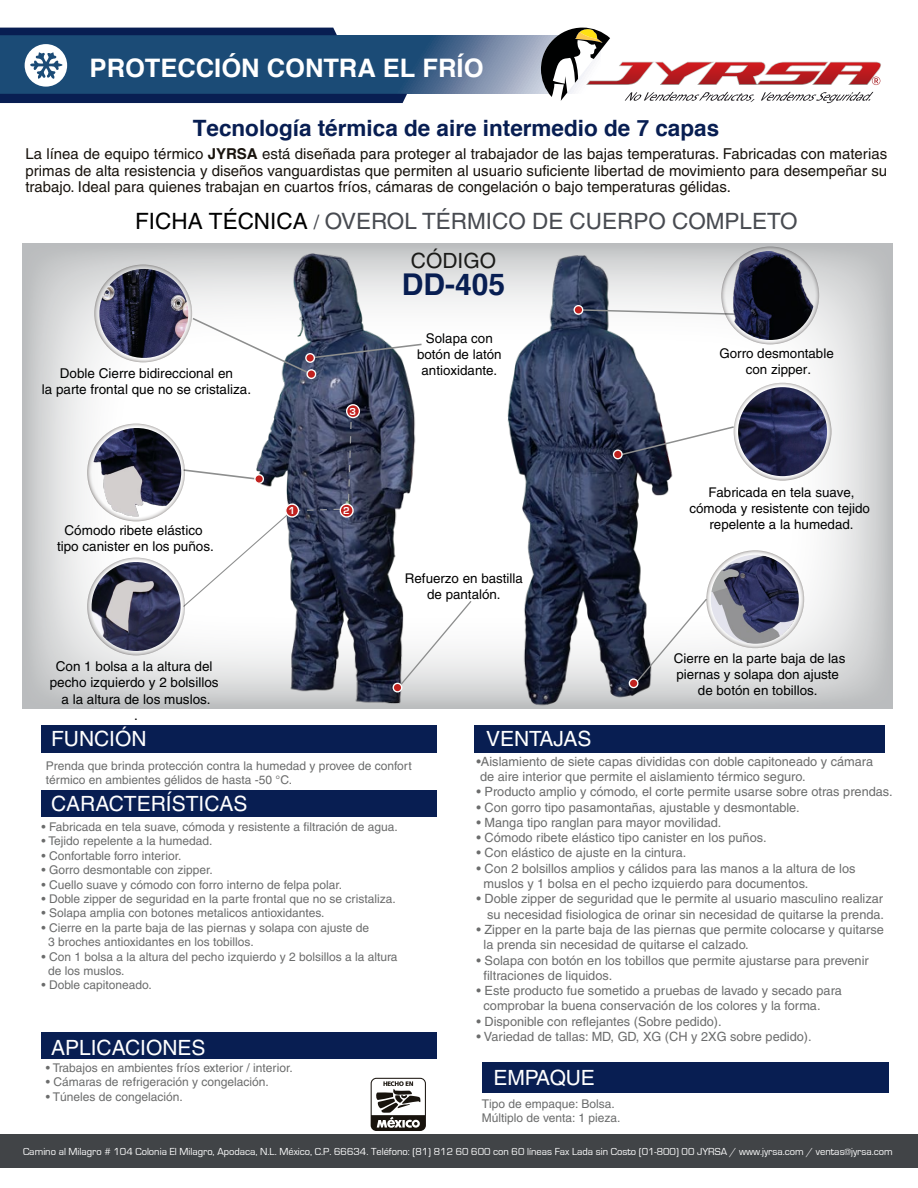
<style>
.page{position:relative;width:918px;height:1188px;background:#fff}
.page>*{position:absolute;margin:0;border:0;box-sizing:border-box;transform-origin:0 0}
.t1{font:700 30px "Helvetica";color:#081e52}
.t2{font:700 25.5px "Helvetica";color:#fff}
.t3{font:22.5px "Helvetica";color:#484b51}
.t4{font:700 22.5px "Helvetica";color:#081e52}
.t5{font:21px "Helvetica";color:#fff}
.t6{font:21px "Helvetica";color:#1b1b19}
.t7{font:15px/16.5px "Helvetica";color:#18130d;text-align:justify}
.t8{font:13.5px/16.2px "Helvetica";color:#000101;text-align:center}
.t9{font:13.35px/16px "Helvetica";color:#000101;text-align:center}
.t10{font:12.75px/15.3px "Helvetica";color:#6b6c6c}
.t11{font:12px/14.4px "Helvetica";color:#6b6c6c}
.t12{font:10.5px "Eurostile";color:#fff}
.t13{font:700 10.5px "Eurostile";color:#fff}
.s1{font-weight:700}
.s2{color:#000101}
.s3{font-size:19.5px}
</style>
<div class="page">
<svg style="left:23px;top:243px;width:870px;height:466px"></svg>
<img style="left:251px;top:248px;width:171px;height:461px">
<img style="left:499px;top:251px;width:177px;height:458px">
<div style="left:0;top:1135px;width:918px;height:33px;background:#414447"></div>
<div style="left:41px;top:725px;width:396px;height:28px;background:#081e52"></div>
<div style="left:475px;top:725px;width:410px;height:28px;background:#081e52"></div>
<div style="left:41px;top:790px;width:396px;height:27px;background:#081e52"></div>
<div style="left:41px;top:1032px;width:396px;height:27px;background:#081e52"></div>
<svg style="left:182px;top:513px;width:107px;height:95px"></svg>
<svg style="left:577px;top:308px;width:148px;height:8px"></svg>
<div style="left:574px;top:305px;width:9px;height:10px;background:#c1221f;border:1px solid #fff;border-radius:50%"></div>
<svg style="left:620px;top:425px;width:116px;height:31px"></svg>
<svg style="left:633px;top:597px;width:75px;height:89px"></svg>
<svg style="left:398px;top:599px;width:75px;height:89px"></svg>
<svg style="left:706px;top:550px;width:98px;height:98px"></svg>
<img style="left:711px;top:555px;width:89px;height:89px;border-radius:44px">
<div style="left:613px;top:450px;width:10px;height:9px;background:#c1221f;border:1px solid #fff;border-radius:50%"></div>
<svg style="left:629px;top:678px;width:10px;height:10px"></svg>
<div style="left:393px;top:683px;width:9px;height:10px;background:#c1221f;border:1px solid #fff;border-radius:50%"></div>
<svg style="left:371px;top:1078px;width:55px;height:53px"></svg>
<div style="left:482px;top:1063px;width:406px;height:30px;background:#081e52"></div>
<svg style="left:0;top:35px;width:541px;height:59px;background:#2f5981"></svg>
<div style="left:0;top:28px;width:337px;height:7px;background:#081e52"></div>
<div style="left:0;top:94px;width:407px;height:9px;background:#081e52"></div>
<svg style="left:541px;top:27px;width:340px;height:76px"></svg>
<svg style="left:25px;top:44px;width:42px;height:43px"></svg>
<svg style="left:184px;top:468px;width:77px;height:13px"></svg>
<div style="left:254px;top:474px;width:10px;height:10px;background:#c1221f;border:1px solid #fff;border-radius:50%"></div>
<svg style="left:191px;top:316px;width:232px;height:60px"></svg>
<svg style="left:306px;top:369px;width:10px;height:10px"></svg>
<div style="left:305px;top:353px;width:10px;height:10px;background:#c1221f;border:1px solid #fff;border-radius:50%"></div>
<svg style="left:94px;top:265px;width:98px;height:97px"></svg>
<img style="left:99px;top:269px;width:89px;height:89px;border-radius:44px">
<svg style="left:87px;top:424px;width:98px;height:97px"></svg>
<img style="left:92px;top:428px;width:89px;height:89px;border-radius:44px">
<svg style="left:87px;top:558px;width:98px;height:97px"></svg>
<img style="left:92px;top:562px;width:89px;height:89px;border-radius:44px">
<svg style="left:734px;top:383px;width:97px;height:98px"></svg>
<svg style="left:721px;top:247px;width:98px;height:97px"></svg>
<img style="left:728px;top:251px;width:87px;height:89px">
<img style="left:738px;top:387px;width:89px;height:89px;border-radius:44px">
<svg style="left:299px;top:508px;width:41px;height:3px"></svg>
<svg style="left:347px;top:421px;width:5px;height:84px"></svg>
<svg style="left:340px;top:503px;width:14px;height:15px"></svg>
<svg style="left:285px;top:503px;width:14px;height:15px"></svg>
<svg style="left:346px;top:404px;width:14px;height:14px"></svg>
<h2 class="t2" style="left:90px;top:52px;width:395px">PROTECCIÓN CONTRA EL FRÍO</h2>
<h3 class="t4" style="left:193px;top:114px;width:528px">Tecnología térmica de aire intermedio de 7 capas</h3>
<p class="t7" style="left:25px;top:146px;width:863px">La línea de equipo térmico <span class="s1">JYRSA</span> está diseñada para proteger al trabajador de las bajas temperaturas. Fabricadas con materias primas de alta resistencia y diseños vanguardistas que permiten al usuario suficiente libertad de movimiento para desempeñar su trabajo. Ideal para quienes trabajan en cuartos fríos, cámaras de congelación o bajo temperaturas gélidas.</p>
<h3 class="t3" style="left:135px;top:209px;width:664px"><span class="s2">FICHA TÉCNICA</span> <span class="s3">/</span> OVEROL TÉRMICO DE CUERPO COMPLETO</h3>
<h3 class="t6" style="left:411px;top:249px;width:87px">CÓDIGO</h3>
<p class="t8" style="left:42px;top:365px;width:211px">Doble Cierre bidireccional en<br>la parte frontal que no se cristaliza.</p>
<p class="t8" style="left:57px;top:522px;width:158px">Cómodo ribete elástico tipo canister en los puños.</p>
<p class="t13" style="left:349px;top:406px;width:8px">3</p>
<p class="t13" style="left:288px;top:505px;width:8px">1</p>
<p class="t13" style="left:343px;top:505px;width:8px">2</p>
<p class="t8" style="left:50px;top:658px;width:170px">Con 1 bolsa a la altura del pecho izquierdo y 2 bolsillos a la altura de los muslos.<br>.</p>
<h1 class="t1" style="left:402px;top:266px;width:105px">DD-405</h1>
<p class="t9" style="left:417px;top:330px;width:86px">Solapa con botón de latón antioxidante.</p>
<p class="t9" style="left:405px;top:570px;width:120px">Refuerzo en bastilla de pantalón.</p>
<h3 class="t5" style="left:51px;top:726px;width:97px">FUNCIÓN</h3>
<h3 class="t5" style="left:486px;top:726px;width:107px">VENTAJAS</h3>
<p class="t9" style="left:719px;top:345px;width:116px">Gorro desmontable con zipper.</p>
<p class="t9" style="left:689px;top:484px;width:182px">Fabricada en tela suave, cómoda y resistente con tejido repelente a la humedad.</p>
<p class="t9" style="left:674px;top:650px;width:173px">Cierre en la parte baja de las piernas y solapa don ajuste de botón en tobillos.</p>
<p class="t11" style="left:46px;top:758px;width:367px">Prenda que brinda protección contra la humedad y provee de confort térmico en ambientes gélidos de hasta -50 °C.</p>
<h3 class="t5" style="left:51px;top:791px;width:198px">CARACTERÍSTICAS</h3>
<p class="t11" style="left:41px;top:820px;width:358px">• Fabricada en tela suave, cómoda y resistente a filtración de agua.</p>
<p class="t11" style="left:41px;top:834px;width:172px">• Tejido repelente a la humedad.</p>
<p class="t11" style="left:41px;top:848px;width:142px">• Confortable forro interior.</p>
<p class="t11" style="left:41px;top:863px;width:173px">• Gorro desmontable con zipper.</p>
<p class="t11" style="left:41px;top:877px;width:302px">• Cuello suave y cómodo con forro interno de felpa polar.</p>
<p class="t11" style="left:41px;top:892px;width:356px">• Doble zipper de seguridad en la parte frontal que no se cristaliza.</p>
<p class="t11" style="left:41px;top:906px;width:285px">• Solapa amplia con botones metalicos antioxidantes.</p>
<p class="t11" style="left:48px;top:920px;width:323px;text-indent:-7px">• Cierre en la parte baja de las piernas y solapa con ajuste de<br>3 broches antioxidantes en los tobillos.</p>
<p class="t11" style="left:48px;top:949px;width:351px;text-indent:-7px">• Con 1 bolsa a la altura del pecho izquierdo y 2 bolsillos a la altura de los muslos.</p>
<p class="t11" style="left:41px;top:978px;width:112px">• Doble capitoneado.</p>
<h3 class="t5" style="left:51px;top:1035px;width:156px">APLICACIONES</h3>
<p class="t11" style="left:46px;top:1060px;width:248px">• Trabajos en ambientes fríos exterior / interior.</p>
<p class="t11" style="left:46px;top:1075px;width:224px">• Cámaras de refrigeración y congelación.</p>
<p class="t11" style="left:46px;top:1089px;width:139px">• Túneles de congelación.</p>
<p class="t10" style="left:477px;top:754px;width:398px">•Aislamiento de siete capas divididas con doble capitoneado y cámara de aire interior que permite el aislamiento térmico seguro.</p>
<p class="t10" style="left:477px;top:784px;width:418px">• Producto amplio y cómodo, el corte permite usarse sobre otras prendas.</p>
<p class="t10" style="left:477px;top:799px;width:325px">• Con gorro tipo pasamontañas, ajustable y desmontable.</p>
<p class="t10" style="left:477px;top:815px;width:247px">• Manga tipo ranglan para mayor movilidad.</p>
<p class="t10" style="left:477px;top:830px;width:292px">• Cómodo ribete elástico tipo canister en los puños.</p>
<p class="t10" style="left:477px;top:845px;width:211px">• Con elástico de ajuste en la cintura.</p>
<p class="t10" style="left:484px;top:861px;width:373px;text-indent:-7px">• Con 2 bolsillos amplios y cálidos para las manos a la altura de los muslos y 1 bolsa en el pecho izquierdo para documentos.</p>
<p class="t10" style="left:477px;top:891px;width:409px;text-align:right">• Doble zipper de seguridad que le permite al usuario masculino realizar su necesidad fisiologica de orinar sin necesidad de quitarse la prenda.</p>
<p class="t10" style="left:484px;top:922px;width:402px;text-indent:-7px">• Zipper en la parte baja de las piernas que permite colocarse y quitarse la prenda sin necesidad de quitarse el calzado.</p>
<p class="t10" style="left:484px;top:952px;width:387px;text-indent:-7px">• Solapa con botón en los tobillos que permite ajustarse para prevenir filtraciones de liquidos.</p>
<p class="t10" style="left:484px;top:983px;width:360px;text-indent:-7px">• Este producto fue sometido a pruebas de lavado y secado para comprobar la buena conservación de los colores y la forma.</p>
<p class="t10" style="left:477px;top:1014px;width:247px">• Disponible con reflejantes (Sobre pedido).</p>
<p class="t10" style="left:477px;top:1029px;width:337px">• Variedad de tallas: MD, GD, XG (CH y 2XG sobre pedido).</p>
<h3 class="t5" style="left:493px;top:1066px;width:103px">EMPAQUE</h3>
<p class="t11" style="left:482px;top:1097px;width:140px">Tipo de empaque: Bolsa.<br>Múltiplo de venta: 1 pieza.</p>
<p class="t12" style="left:23px;top:1146px;width:871px">Camino al Milagro # 104 Colonia El Milagro, Apodaca, N.L. México, C.P. 66634. Teléfono: (81) 812 60 600 con 60 líneas Fax Lada sin Costo (01-800) 00 JYRSA / www.jyrsa.com / ventas@jyrsa.com</p>
</div>
